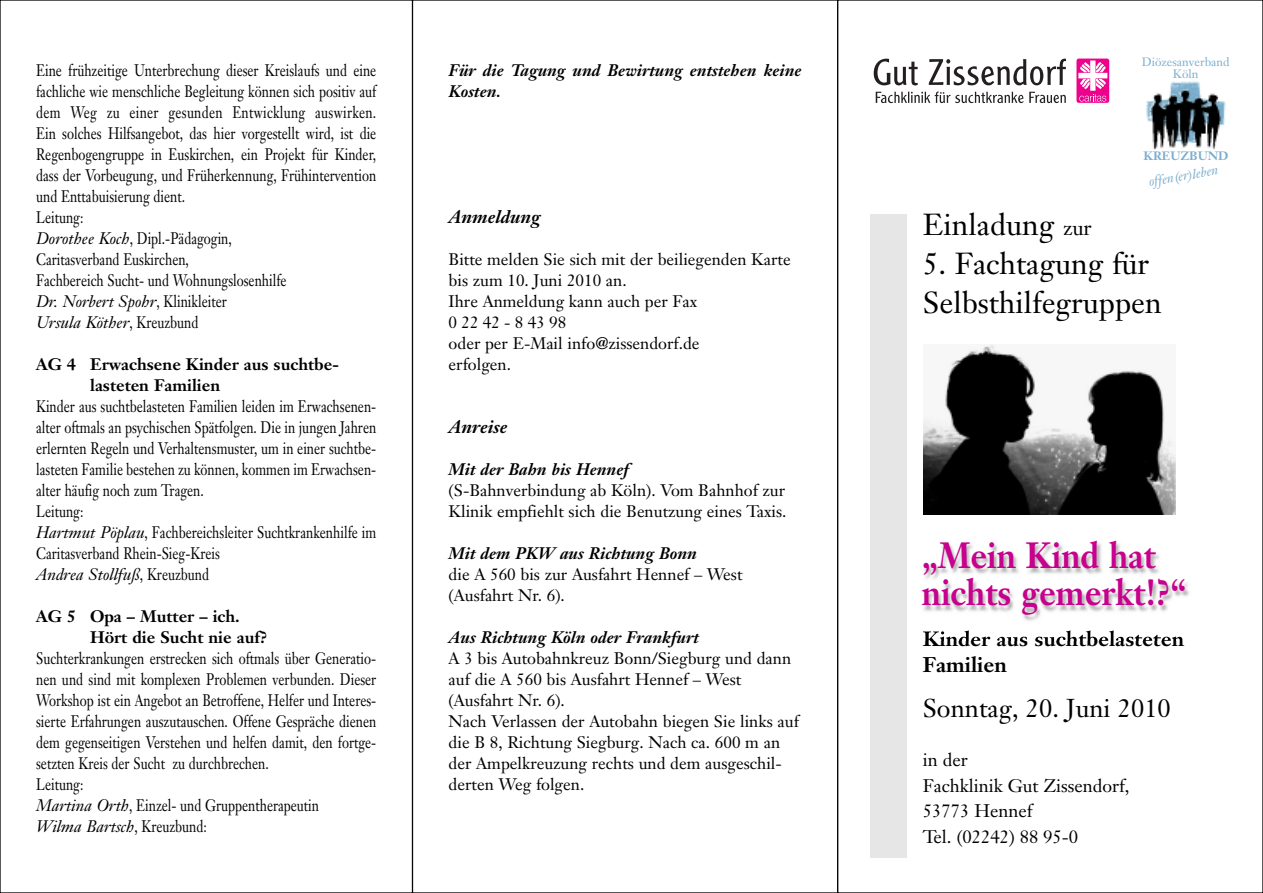
<style>
.page{position:relative;width:1263px;height:893px;background:#fff}
.page>*{position:absolute;margin:0;border:0;box-sizing:border-box;transform-origin:0 0}
.t1{font:700 36px/37.5px "Janson Text";color:#c7008d;scale:.9 1}
.t2{font:30px/39px "Janson Text";color:#000}
.t3{font:25.5px "Janson Text";color:#000}
.t4{font:700 21px/25.5px "Janson Text";color:#000}
.t5{font:18px/25.5px "Janson Text";color:#000}
.t6{font:italic 700 18px "Janson Text";color:#000}
.t7{font:16.5px/21px "Janson Text";color:#000;scale:.79 1}
.t8{font:16.5px/21px "Janson Text";color:#000}
.t9{font:italic 700 16.5px/21px "Janson Text";color:#000}
.t10{font:700 16.5px/21px "Janson Text";color:#000}
.t11{font:italic 13.5px "Janson Text";color:#7caece}
.t12{font:12px/12px "Janson Text";color:#7caece;text-align:center}
.t13{font:700 12px "Janson Text";color:#7caece}
.s1{font-style:italic}
.s2{font-size:21px}
</style>
<div class="page">
<div style="left:871px;top:214px;width:36px;height:643px;background:#e6e6e6"></div>
<img style="left:1146px;top:81px;width:80px;height:69px">
<svg style="left:876px;top:91px;width:190px;height:12px"></svg>
<div style="left:1076px;top:59px;width:33px;height:44px;background:#ed028c;border-radius:2px"></div>
<svg style="left:1078px;top:61px;width:29px;height:41px"></svg>
<svg style="left:874px;top:59px;width:44px;height:26px"></svg>
<svg style="left:929px;top:59px;width:137px;height:26px"></svg>
<svg style="left:923px;top:514px;width:252px;height:1px"></svg>
<img style="left:923px;top:344px;width:252px;height:170px">
<img style="left:923px;top:543px;width:266px;height:97px">
<img style="left:923px;top:630px;width:64px;height:10px">
<p class="t7" style="left:36px;top:62px;width:432px">Eine frühzeitige Unterbrechung dieser Kreislaufs und eine fachliche wie menschliche Begleitung können sich positiv auf dem Weg zu einer gesunden Entwicklung auswirken.<br>Ein solches Hilfsangebot, das hier vorgestellt wird, ist die Regenbogengruppe in Euskirchen, ein Projekt für Kinder, dass der Vorbeugung, und Früherkennung, Frühintervention und Enttabuisierung dient.<br>Leitung:<br><span class="s1">Dorothee Koch</span>, Dipl.-Pädagogin,<br>Caritasverband Euskirchen,<br>Fachbereich Sucht- und Wohnungslosenhilfe<br><span class="s1">Dr. Norbert Spohr</span>, Klinikleiter<br><span class="s1">Ursula Köther</span>, Kreuzbund</p>
<p class="t10" style="left:90px;top:356px;width:251px;text-indent:-54px">AG 4 Erwachsene Kinder aus suchtbe&shy;lasteten Familien</p>
<p class="t7" style="left:36px;top:398px;width:432px">Kinder aus suchtbelasteten Familien leiden im Erwachsenen&shy;alter oftmals an psychischen Spätfolgen. Die in jungen Jahren erlernten Regeln und Verhaltensmuster, um in einer suchtbe&shy;lasteten Familie bestehen zu können, kommen im Erwachsen&shy;alter häufig noch zum Tragen.<br>Leitung:<br><span class="s1">Hartmut Pöplau</span>, Fachbereichsleiter Suchtkrankenhilfe im Caritasverband Rhein-Sieg-Kreis<br><span class="s1">Andrea Stollfuß</span>, Kreuzbund</p>
<p class="t10" style="left:90px;top:608px;width:179px;text-indent:-54px">AG 5 Opa – Mutter – ich.<br>Hört die Sucht nie auf?</p>
<p class="t7" style="left:36px;top:650px;width:432px">Suchterkrankungen erstrecken sich oftmals über Generatio&shy;nen und sind mit komplexen Problemen verbunden. Dieser Workshop ist ein Angebot an Betroffene, Helfer und Interes&shy;sierte Erfahrungen auszutauschen. Offene Gespräche dienen dem gegenseitigen Verstehen und helfen damit, den fortge&shy;setzten Kreis der Sucht zu durchbrechen.<br>Leitung:<br><span class="s1">Martina Orth</span>, Einzel- und Gruppentherapeutin<br><span class="s1">Wilma Bartsch</span>, Kreuzbund:</p>
<p class="t9" style="left:449px;top:61px;width:354px">Für die Tagung und Bewirtung entstehen keine<br>Kosten.</p>
<p class="t6" style="left:449px;top:210px;width:93px">Anmeldung</p>
<p class="t8" style="left:449px;top:250px;width:344px">Bitte melden Sie sich mit der beiliegenden Karte bis zum 10. Juni 2010 an.<br>Ihre Anmeldung kann auch per Fax<br>02242-84398<br>oder per E-Mail info@zissendorf.de<br>erfolgen.</p>
<p class="t6" style="left:449px;top:420px;width:60px">Anreise</p>
<p class="t9" style="left:449px;top:460px;width:182px">Mit der Bahn bis Hennef</p>
<p class="t8" style="left:449px;top:481px;width:339px">(S-Bahnverbindung ab Köln). Vom Bahnhof zur<br>Klinik empfiehlt sich die Benutzung eines Taxis.</p>
<p class="t9" style="left:449px;top:544px;width:250px">Mit dem PKW aus Richtung Bonn</p>
<p class="t8" style="left:449px;top:565px;width:295px">die A 560 bis zur Ausfahrt Hennef – West (Ausfahrt Nr. 6).</p>
<p class="t9" style="left:449px;top:628px;width:252px">Aus Richtung Köln oder Frankfurt</p>
<p class="t8" style="left:449px;top:649px;width:352px">A 3 bis Autobahnkreuz Bonn/Siegburg und dann auf die A 560 bis Ausfahrt Hennef – West (Ausfahrt Nr. 6).<br>Nach Verlassen der Autobahn biegen Sie links auf die B 8, Richtung Siegburg. Nach ca. 600 m an der Ampelkreuzung rechts und dem ausgeschil&shy;derten Weg folgen.</p>
<p class="t12" style="left:1142px;top:57px;width:89px">Diözesanverband<br>Köln</p>
<p class="t13" style="left:1143px;top:151px;width:86px">KREUZBUND</p>
<p class="t11" style="left:1148px;top:177px;width:72px;rotate:-10deg">offen(er)leben</p>
<h2 class="t2" style="left:923px;top:209px;width:170px">Einladung <span class="s2">zur</span></h2>
<h2 class="t2" style="left:923px;top:248px;width:240px">5. Fachtagung für<br>Selbsthilfegruppen</h2>
<h1 class="t1" style="left:922px;top:540px;width:296px">„Mein Kind hat nichts gemerkt!?“</h1>
<p class="t4" style="left:923px;top:628px;width:263px">Kinder aus suchtbelasteten<br>Familien</p>
<h3 class="t3" style="left:923px;top:698px;width:250px">Sonntag, 20. Juni 2010</h3>
<p class="t5" style="left:923px;top:749px;width:208px">in der<br>Fachklinik Gut Zissendorf,<br>53773 Hennef<br>Tel. (02242) 88 95-0</p>
</div>
